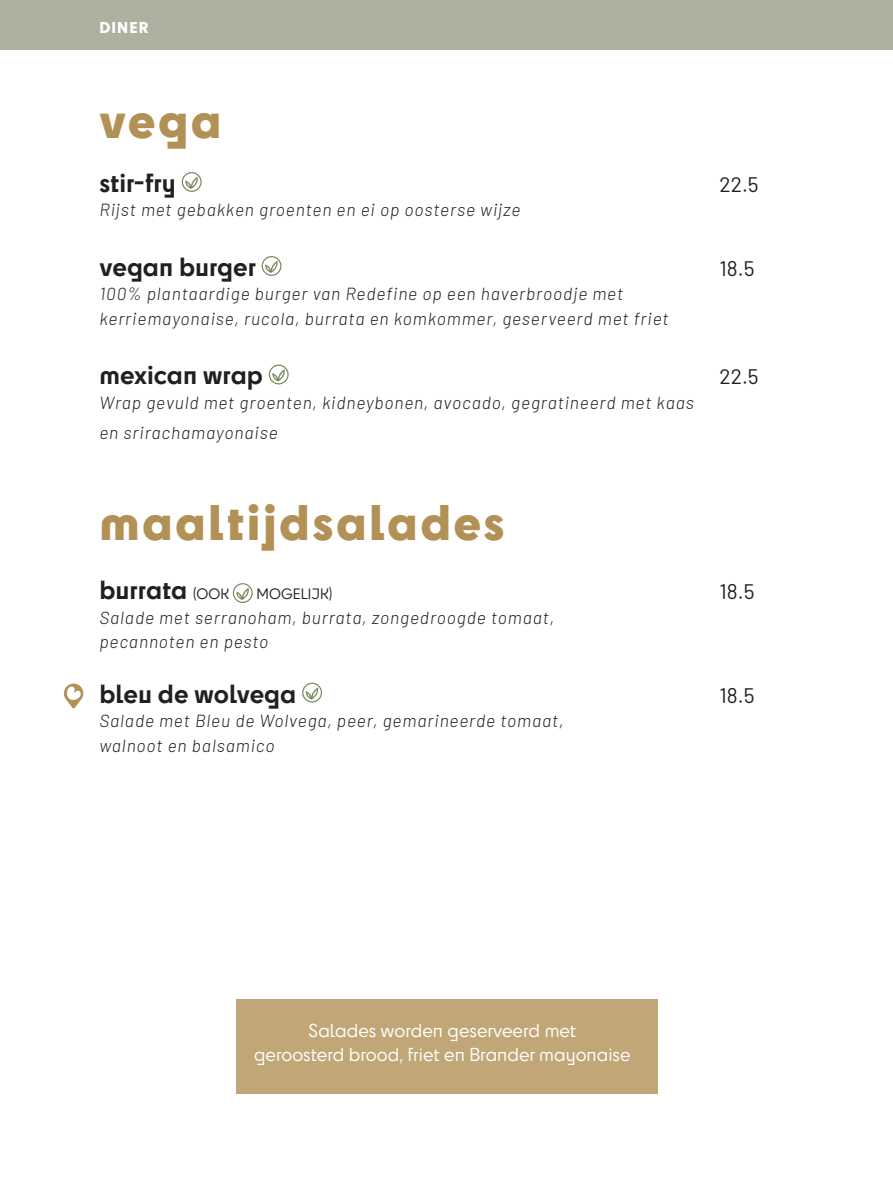
<style>
.page{position:relative;width:893px;height:1191px;background:#fff}
.page>*{position:absolute;margin:0;border:0;box-sizing:border-box;transform-origin:0 0}
.gerecht{font:800 46.55px "Cy";letter-spacing:.05em;color:#b29156}
.gerecht_kapitalen{font:700 24.5px "Cy";color:#231f20}
.gerecht_kapitalen-2{font:21px "Barlow";color:#231f20}
.gerecht_kapitalen-3{font:italic 300 17.5px "Barlow";letter-spacing:.05em;color:#231f20}
.t1{font:17.5px "Cy";color:#fff}
.Alineastijl_1{font:800 14.7px "Cy";letter-spacing:.07em;color:#fff}
.gerecht_kapitalen-4{font:14px "Cy";letter-spacing:.01em;color:#231f20}
.s1{font-weight:400;font-size:14px}
</style>
<div class="page">
<div style="left:236px;top:999px;width:422px;height:94px;background:#c1a777"></div>
<svg style="left:182px;top:172px;width:20px;height:20px"></svg>
<svg style="left:262px;top:256px;width:19px;height:20px"></svg>
<svg style="left:269px;top:364px;width:20px;height:20px"></svg>
<svg style="left:233px;top:583px;width:20px;height:20px"></svg>
<svg style="left:302px;top:682px;width:20px;height:20px"></svg>
<div style="left:0;top:0;width:893px;height:49px;background:#adb2a0"></div>
<svg style="left:63px;top:683px;width:21px;height:25px"></svg>
<p class="Alineastijl_1" style="left:99px;top:16px;width:51px">DINER</p>
<p class="gerecht" style="left:99px;top:84px;width:124px">vega</p>
<p class="gerecht_kapitalen" style="left:99px;top:164px;width:78px">stir-fry</p>
<p class="gerecht_kapitalen-2" style="left:720px;top:169px;width:41px">22.5</p>
<p class="gerecht_kapitalen-3" style="left:99px;top:197px;width:423px">Rijst met gebakken groenten en ei op oosterse wijze</p>
<p class="gerecht_kapitalen" style="left:99px;top:248px;width:158px">vegan burger</p>
<p class="gerecht_kapitalen-2" style="left:720px;top:253px;width:36px">18.5</p>
<p class="gerecht_kapitalen-3" style="left:99px;top:281px;width:525px">100% plantaardige burger van Redefine op een haverbroodje met</p>
<p class="gerecht_kapitalen-3" style="left:99px;top:306px;width:571px">kerriemayonaise, rucola, burrata en komkommer, geserveerd met friet</p>
<p class="gerecht_kapitalen" style="left:99px;top:356px;width:165px">mexican wrap</p>
<p class="gerecht_kapitalen-2" style="left:720px;top:362px;width:41px">22.5</p>
<p class="gerecht_kapitalen-3" style="left:99px;top:390px;width:596px">Wrap gevuld met groenten, kidneybonen, avocado, gegratineerd met kaas</p>
<p class="gerecht_kapitalen-3" style="left:99px;top:420px;width:180px">en srirachamayonaise</p>
<p class="gerecht" style="left:99px;top:486px;width:407px">maaltijdsalades</p>
<p class="gerecht_kapitalen" style="left:99px;top:571px;width:131px">burrata <span class="s1">(OOK</span></p>
<p class="gerecht_kapitalen-4" style="left:256px;top:584px;width:78px">MOGELIJK)</p>
<p class="gerecht_kapitalen-2" style="left:720px;top:576px;width:36px">18.5</p>
<p class="gerecht_kapitalen-3" style="left:99px;top:605px;width:456px">Salade met serranoham, burrata, zongedroogde tomaat,</p>
<p class="gerecht_kapitalen-3" style="left:99px;top:629px;width:170px">pecannoten en pesto</p>
<p class="gerecht_kapitalen" style="left:99px;top:674px;width:198px">bleu de wolvega</p>
<p class="gerecht_kapitalen-2" style="left:720px;top:680px;width:36px">18.5</p>
<p class="gerecht_kapitalen-3" style="left:99px;top:708px;width:466px">Salade met Bleu de Wolvega, peer, gemarineerde tomaat,</p>
<p class="gerecht_kapitalen-3" style="left:99px;top:732px;width:177px">walnoot en balsamico</p>
<p class="t1" style="left:309px;top:1017px;width:269px">Salades worden geserveerd met</p>
<p class="t1" style="left:254px;top:1042px;width:378px">geroosterd brood, friet en Brander mayonaise</p>
</div>
